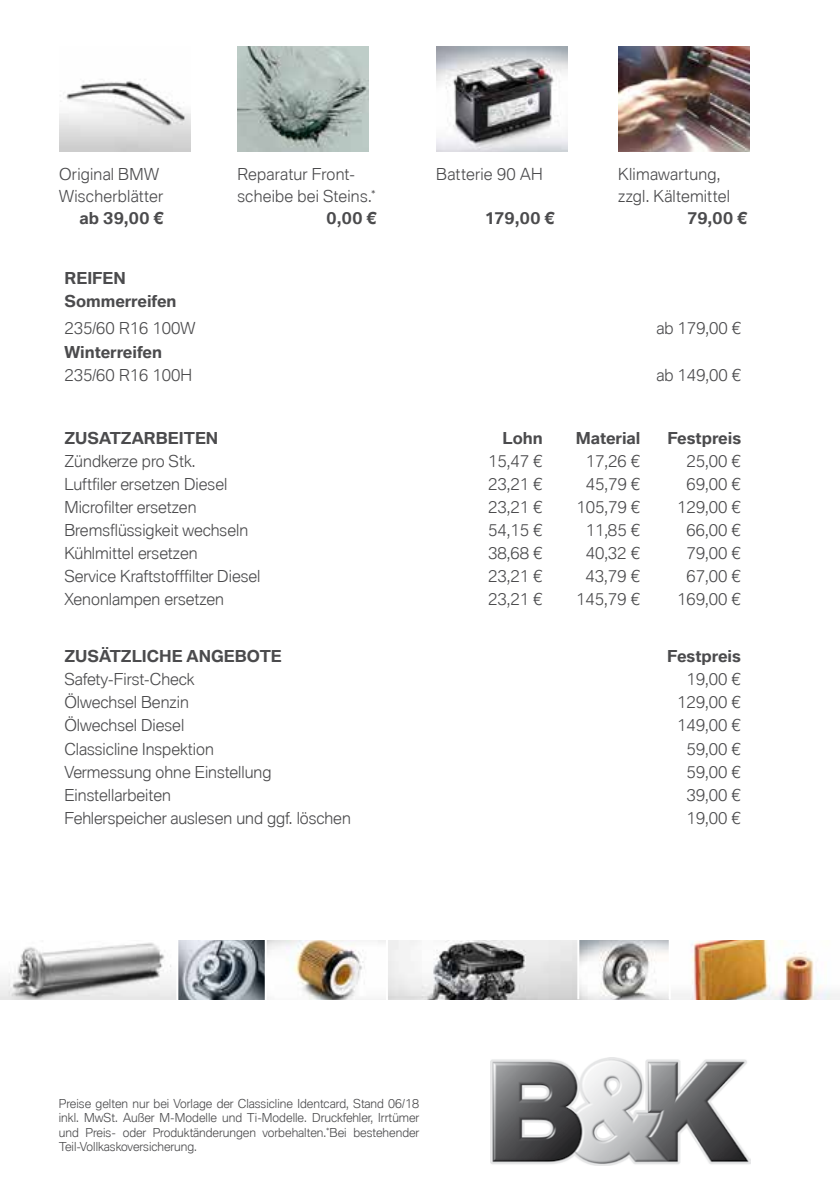
<style>
.page{position:relative;width:840px;height:1191px;background:#fff}
.page>*{position:absolute;margin:0;border:0;box-sizing:border-box;transform-origin:0 0}
.t1{font:300 16px/22px "BMW Type Global Pro";color:#4b4b4d}
.t2{font:700 16px/23px "BMW Type Global Pro";color:#4b4b4d}
.t3{font:300 16px "BMW Type Global Pro";letter-spacing:.02em;color:#4b4b4d}
.t4{font:300 12px/14.4px "BMW Type Global Pro";color:#4b4b4d;text-align:justify}
</style>
<div class="page">
<img style="left:237px;top:47px;width:131px;height:105px">
<img style="left:436px;top:47px;width:131px;height:105px">
<img style="left:618px;top:47px;width:130px;height:105px">
<img style="left:59px;top:79px;width:131px;height:73px">
<img style="left:490px;top:1057px;width:259px;height:108px">
<img style="left:0;top:940px;width:839px;height:59px">
<hr style="left:176px;top:929px;width:2px;height:85px;background:#fff">
<hr style="left:264px;top:929px;width:2px;height:85px;background:#fff">
<hr style="left:386px;top:929px;width:2px;height:85px;background:#fff">
<hr style="left:577px;top:929px;width:2px;height:70px;background:#fff">
<hr style="left:668px;top:929px;width:2px;height:70px;background:#fff">
<p class="t1" style="left:59px;top:164px;width:106px">Original BMW<br>Wischerblätter</p>
<p class="t2" style="left:79px;top:207px;width:86px">ab 39,00 €</p>
<p class="t1" style="left:237px;top:164px;width:119px">Reparatur Front-</p>
<p class="t1" style="left:237px;top:186px;width:140px">scheibe bei Steins.<sup>*</sup></p>
<p class="t2" style="left:326px;top:207px;width:52px">0,00 €</p>
<p class="t3" style="left:436px;top:163px;width:108px">Batterie 90 AH</p>
<p class="t2" style="left:484px;top:207px;width:72px">179,00 €</p>
<p class="t1" style="left:617px;top:164px;width:113px">Klimawartung, zzgl. Kältemittel</p>
<p class="t2" style="left:686px;top:207px;width:62px">79,00 €</p>
<p class="t2" style="left:64px;top:267px;width:114px">REIFEN<br>Sommerreifen</p>
<p class="t1" style="left:64px;top:318px;width:132px">235/60 R16 100W</p>
<p class="t1" style="left:656px;top:318px;width:87px">ab 179,00 €</p>
<p class="t2" style="left:64px;top:340px;width:99px">Winterreifen</p>
<p class="t1" style="left:64px;top:365px;width:129px">235/60 R16 100H</p>
<p class="t1" style="left:656px;top:365px;width:87px">ab 149,00 €</p>
<p class="t2" style="left:64px;top:426px;width:155px">ZUSATZARBEITEN</p>
<p class="t2" style="left:502px;top:426px;width:42px">Lohn</p>
<p class="t2" style="left:575px;top:426px;width:66px">Material</p>
<p class="t2" style="left:667px;top:426px;width:75px">Festpreis</p>
<p class="t1" style="left:64px;top:451px;width:132px">Zündkerze pro Stk.</p>
<p class="t1" style="left:488px;top:451px;width:56px">15,47 €</p>
<p class="t1" style="left:585px;top:451px;width:56px">17,26 €</p>
<p class="t1" style="left:686px;top:451px;width:56px">25,00 €</p>
<p class="t1" style="left:64px;top:474px;width:164px">Luftfiler ersetzen Diesel</p>
<p class="t1" style="left:488px;top:474px;width:56px">23,21 €</p>
<p class="t1" style="left:585px;top:474px;width:56px">45,79 €</p>
<p class="t1" style="left:686px;top:474px;width:56px">69,00 €</p>
<p class="t1" style="left:64px;top:497px;width:133px">Microfilter ersetzen</p>
<p class="t1" style="left:488px;top:497px;width:56px">23,21 €</p>
<p class="t1" style="left:576px;top:497px;width:66px">105,79 €</p>
<p class="t1" style="left:676px;top:497px;width:66px">129,00 €</p>
<p class="t1" style="left:64px;top:520px;width:185px">Bremsflüssigkeit wechseln</p>
<p class="t1" style="left:488px;top:520px;width:56px">54,15 €</p>
<p class="t1" style="left:585px;top:520px;width:56px">11,85 €</p>
<p class="t1" style="left:686px;top:520px;width:56px">66,00 €</p>
<p class="t1" style="left:64px;top:543px;width:135px">Kühlmittel ersetzen</p>
<p class="t1" style="left:488px;top:543px;width:56px">38,68 €</p>
<p class="t1" style="left:585px;top:543px;width:56px">40,32 €</p>
<p class="t1" style="left:686px;top:543px;width:56px">79,00 €</p>
<p class="t1" style="left:64px;top:566px;width:197px">Service Kraftstofffilter Diesel</p>
<p class="t1" style="left:487px;top:566px;width:56px">23,21 €</p>
<p class="t1" style="left:585px;top:566px;width:56px">43,79 €</p>
<p class="t1" style="left:686px;top:566px;width:56px">67,00 €</p>
<p class="t1" style="left:64px;top:589px;width:161px">Xenonlampen ersetzen</p>
<p class="t1" style="left:487px;top:589px;width:56px">23,21 €</p>
<p class="t1" style="left:576px;top:589px;width:66px">145,79 €</p>
<p class="t1" style="left:676px;top:589px;width:66px">169,00 €</p>
<p class="t2" style="left:64px;top:645px;width:219px">ZUSÄTZLICHE ANGEBOTE</p>
<p class="t2" style="left:666px;top:645px;width:75px">Festpreis</p>
<p class="t1" style="left:64px;top:669px;width:132px">Safety-First-Check</p>
<p class="t1" style="left:686px;top:669px;width:56px">19,00 €</p>
<p class="t1" style="left:64px;top:692px;width:126px">Ölwechsel Benzin</p>
<p class="t1" style="left:676px;top:692px;width:66px">129,00 €</p>
<p class="t1" style="left:64px;top:715px;width:121px">Ölwechsel Diesel</p>
<p class="t1" style="left:676px;top:715px;width:66px">149,00 €</p>
<p class="t1" style="left:64px;top:738px;width:151px">Classicline Inspektion</p>
<p class="t1" style="left:686px;top:738px;width:56px">59,00 €</p>
<p class="t1" style="left:64px;top:761px;width:208px">Vermessung ohne Einstellung</p>
<p class="t1" style="left:686px;top:761px;width:56px">59,00 €</p>
<p class="t1" style="left:64px;top:785px;width:108px">Einstellarbeiten</p>
<p class="t1" style="left:686px;top:785px;width:56px">39,00 €</p>
<p class="t1" style="left:64px;top:808px;width:288px">Fehlerspeicher auslesen und ggf. löschen</p>
<p class="t1" style="left:686px;top:808px;width:56px">19,00 €</p>
<p class="t4" style="left:59px;top:1097px;width:362px">Preise gelten nur bei Vorlage der Classicline Identcard, Stand 06/18 inkl. MwSt. Außer M-Modelle und Ti-Modelle. Druckfehler, Irrtümer und Preis- oder Produktänderungen vorbehalten.<sup>*</sup>Bei bestehender Teil-Vollkaskoversicherung.</p>
</div>
